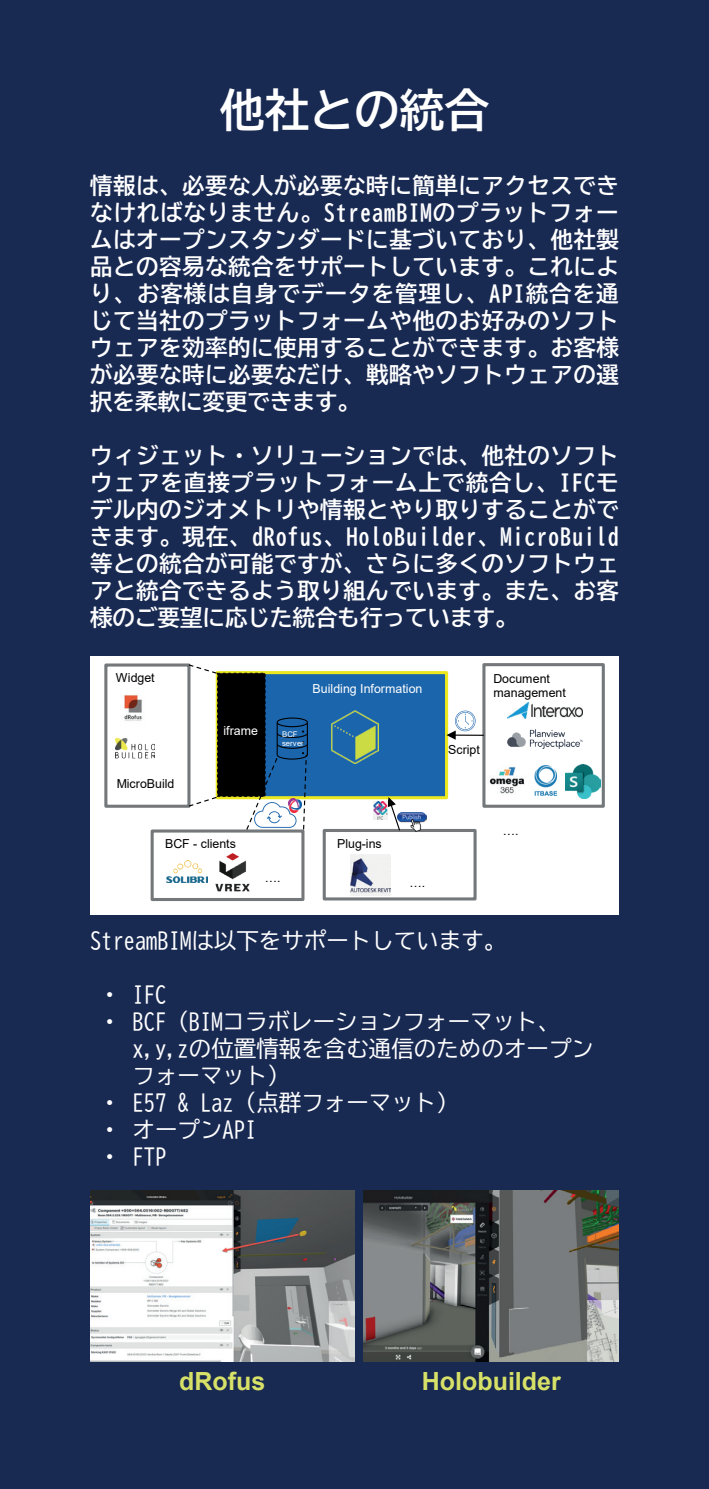
<style>
.page{position:relative;width:709px;height:1489px;background:#fff}
.page>*{position:absolute;margin:0;border:0;box-sizing:border-box;transform-origin:0 0}
.t1{font:45px "BIZ UD Gothic Bold";color:#fff}
.t2{font:700 25px "Arial";color:#d7e167}
.t3{font:22.5px/27px "BIZ UD Gothic Bold";letter-spacing:.02em;color:#fff;text-align:justify}
.t4{font:22.5px/27px "BIZ UD Gothic";color:#fff}
.t5{font:12.5px/14.8px "Arial";letter-spacing:-.005em;color:#000001}
.t6{font:12.5px "Arial";color:#fff}
.t7{font:7.75px/9.2px "Arial";letter-spacing:-.01em;color:#fff}
</style>
<div class="page">
<div style="left:0;top:0;width:709px;height:1488px;background:#182952"></div>
<div style="left:90px;top:656px;width:529px;height:258px;background:#fff"></div>
<div style="left:217px;top:672px;width:229px;height:125px;background:#1b65ac"></div>
<div style="left:216px;top:671px;width:232px;height:128px;border:3px solid #ece820"></div>
<img style="left:331px;top:710px;width:48px;height:53px">
<img style="left:167px;top:860px;width:40px;height:22px">
<img style="left:215px;top:853px;width:35px;height:39px">
<img style="left:350px;top:854px;width:40px;height:41px">
<img style="left:507px;top:702px;width:76px;height:16px">
<img style="left:565px;top:764px;width:35px;height:34px">
<img style="left:124px;top:695px;width:19px;height:26px">
<img style="left:507px;top:729px;width:76px;height:19px">
<img style="left:489px;top:765px;width:69px;height:31px">
<img style="left:116px;top:738px;width:38px;height:21px">
<div style="left:104px;top:663px;width:86px;height:144px;border:3px solid #74787a"></div>
<div style="left:217px;top:673px;width:48px;height:123px;background:#000001;border:1px dashed #000001"></div>
<svg style="left:187px;top:663px;width:32px;height:11px"></svg>
<svg style="left:187px;top:795px;width:32px;height:12px"></svg>
<div style="left:151px;top:829px;width:153px;height:72px;border:3px solid #74787a"></div>
<div style="left:323px;top:828px;width:153px;height:72px;border:3px solid #74787a"></div>
<div style="left:482px;top:663px;width:123px;height:144px;border:3px solid #74787a"></div>
<img style="left:397px;top:812px;width:30px;height:20px">
<svg style="left:387px;top:797px;width:14px;height:34px"></svg>
<hr style="left:454px;top:734px;width:30px;height:1px;background:#000001">
<svg style="left:446px;top:710px;width:29px;height:29px"></svg>
<svg style="left:245px;top:717px;width:63px;height:114px"></svg>
<img style="left:288px;top:798px;width:14px;height:14px">
<img style="left:373px;top:801px;width:14px;height:18px">
<img style="left:90px;top:1190px;width:264px;height:171px">
<img style="left:364px;top:1190px;width:255px;height:171px">
<h1 class="t1" style="left:219px;top:88px;width:271px">他社との統合</h1>
<p class="t3" style="left:90px;top:172px;width:530px">情報は、必要な人が必要な時に簡単にアクセスできなければなりません。StreamBIMのプラットフォームはオープンスタンダードに基づいており、他社製品との容易な統合をサポートしています。これにより、お客様は自身でデータを管理し、API統合を通じて当社のプラットフォームや他のお好みのソフトウェアを効率的に使用することができます。お客様が必要な時に必要なだけ、戦略やソフトウェアの選択を柔軟に変更できます。</p>
<p class="t3" style="left:90px;top:442px;width:530px">ウィジェット・ソリューションでは、他社のソフトウェアを直接プラットフォーム上で統合し、IFCモデル内のジオメトリや情報とやり取りすることができます。現在、dRofus、HoloBuilder、MicroBuild等との統合が可能ですが、さらに多くのソフトウェアと統合できるよう取り組んでいます。また、お客様のご要望に応じた統合も行っています。</p>
<p class="t5" style="left:116px;top:670px;width:40px">Widget</p>
<p class="t5" style="left:117px;top:776px;width:59px">MicroBuild</p>
<p class="t6" style="left:223px;top:721px;width:36px">iframe</p>
<p class="t6" style="left:313px;top:680px;width:111px">Building Information</p>
<p class="t7" style="left:282px;top:729px;width:23px">BCF server</p>
<p class="t5" style="left:165px;top:836px;width:72px">BCF - clients</p>
<p class="t5" style="left:337px;top:835px;width:46px">Plug-ins</p>
<p class="t5" style="left:265px;top:870px;width:17px">….</p>
<p class="t5" style="left:409px;top:875px;width:17px">….</p>
<p class="t5" style="left:493px;top:670px;width:74px">Document management</p>
<p class="t5" style="left:448px;top:742px;width:33px">Script</p>
<p class="t5" style="left:503px;top:822px;width:17px">….</p>
<p class="t4" style="left:90px;top:927px;width:418px">StreamBIMは以下をサポートしています。</p>
<p class="t4" style="left:104px;top:981px;width:64px">• IFC</p>
<p class="t4" style="left:133px;top:1008px;width:463px;text-indent:-28px">• BCF（BIMコラボレーションフォーマット、x,y,zの位置情報を含む通信のためのオープンフォーマット）</p>
<p class="t4" style="left:104px;top:1089px;width:345px">• E57 &amp; Laz (点群フォーマット)</p>
<p class="t4" style="left:104px;top:1116px;width:154px">• オープンAPI</p>
<p class="t4" style="left:104px;top:1143px;width:64px">• FTP</p>
<p class="t2" style="left:179px;top:1363px;width:88px">dRofus</p>
<p class="t2" style="left:422px;top:1363px;width:140px">Holobuilder</p>
</div>
